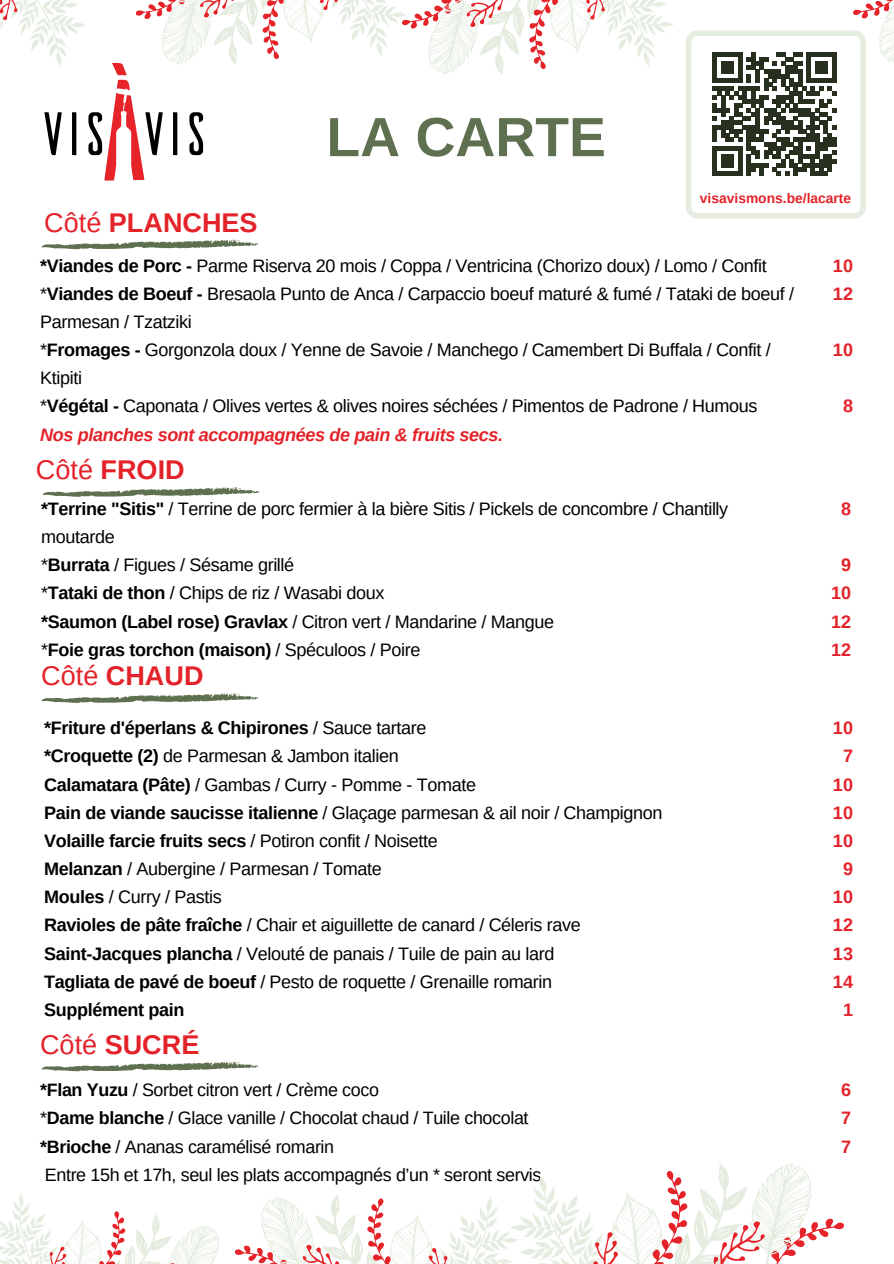
<style>
.page{position:relative;width:894px;height:1264px;background:#fff}
.page>*{position:absolute;margin:0;border:0;box-sizing:border-box;transform-origin:0 0}
.t1{font:700 55.2px "Arimo";color:#5f7050}
.t2{font:700 27px "Arimo";color:#e42229}
.t3{font:18px/28.2px "Arimo";letter-spacing:-.02em;color:#000}
.t4{font:700 18px/28.2px "Arimo";color:#e42229;text-align:center}
.t5{font:17.85px/28.2px "Arimo";letter-spacing:-.02em;color:#000}
.t6{font:700 13.8px "Arimo";color:#e42229}
.s1{font-weight:400}
.s2{font-weight:700}
.s3{font-weight:700;font-style:italic;color:#e42229}
</style>
<div class="page">
<svg style="left:41px;top:239px;width:217px;height:11px"></svg>
<svg style="left:42px;top:487px;width:218px;height:10px"></svg>
<svg style="left:41px;top:1061px;width:217px;height:10px"></svg>
<svg style="left:41px;top:693px;width:217px;height:10px"></svg>
<svg style="left:686px;top:0;width:207px;height:218px"></svg>
<svg style="left:0;top:0;width:673px;height:180px"></svg>
<svg style="left:235px;top:1163px;width:609px;height:100px"></svg>
<svg style="left:0;top:1194px;width:219px;height:69px"></svg>
<h2 class="t2" style="left:44px;top:204px;width:215px"><span class="s1">Côté</span> PLANCHES</h2>
<h1 class="t1" style="left:326px;top:99px;width:281px">LA CARTE</h1>
<p class="t6" style="left:699px;top:189px;width:153px">visavismons.be/lacarte</p>
<p class="t3" style="left:40px;top:251px;width:755px"><span class="s2">*Viandes de Porc -</span> Parme Riserva 20 mois / Coppa / Ventricina (Chorizo doux) / Lomo / Confit *<span class="s2">Viandes de Boeuf -</span> Bresaola Punto de Anca / Carpaccio boeuf maturé &amp; fumé / Tataki de boeuf / Parmesan / Tzatziki<br>*<span class="s2">Fromages -</span> Gorgonzola doux / Yenne de Savoie / Manchego / Camembert Di Buffala / Confit / Ktipiti<br>*<span class="s2">Végétal -</span> Caponata / Olives vertes &amp; olives noires séchées / Pimentos de Padrone / Humous <span class="s3">Nos planches sont accompagnées de pain &amp; fruits secs.</span></p>
<h2 class="t2" style="left:36px;top:451px;width:150px"><span class="s1">Côté</span> FROID</h2>
<p class="t3" style="left:41px;top:494px;width:688px"><span class="s2">*Terrine "Sitis"</span> / Terrine de porc fermier à la bière Sitis / Pickels de concombre / Chantilly moutarde<br>*<span class="s2">Burrata</span> / Figues / Sésame grillé<br>*<span class="s2">Tataki de thon</span> / Chips de riz / Wasabi doux<br><span class="s2">*Saumon (Label rose) Gravlax</span> / Citron vert / Mandarine / Mangue<br>*<span class="s2">Foie gras torchon (maison)</span> / Spéculoos / Poire</p>
<h2 class="t2" style="left:41px;top:657px;width:164px"><span class="s1">Côté</span> CHAUD</h2>
<p class="t3" style="left:44px;top:714px;width:619px"><span class="s2">*Friture d'éperlans &amp; Chipirones</span> / Sauce tartare<br><span class="s2">*Croquette (2)</span> de Parmesan &amp; Jambon italien<br><span class="s2">Calamatara (Pâte)</span> / Gambas / Curry - Pomme - Tomate<br><span class="s2">Pain de viande saucisse italienne</span> / Glaçage parmesan &amp; ail noir / Champignon <span class="s2">Volaille farcie fruits secs</span> / Potiron confit / Noisette<br><span class="s2">Melanzan</span> / Aubergine / Parmesan / Tomate<br><span class="s2">Moules</span> / Curry / Pastis<br><span class="s2">Ravioles de pâte fraîche</span> / Chair et aiguillette de canard / Céleris rave <span class="s2">Saint-Jacques plancha</span> / Velouté de panais / Tuile de pain au lard<br><span class="s2">Tagliata de pavé de boeuf</span> / Pesto de roquette / Grenaille romarin<br><span class="s2">Supplément pain</span></p>
<h2 class="t2" style="left:40px;top:1025px;width:161px"><span class="s1">Côté</span> SUCRÉ</h2>
<p class="t5" style="left:40px;top:1076px;width:502px"><span class="s2">*Flan Yuzu</span> / Sorbet citron vert / Crème coco<br>*<span class="s2">Dame blanche</span> / Glace vanille / Chocolat chaud / Tuile chocolat <span class="s2">*Brioche</span> / Ananas caramélisé romarin<br>Entre 15h et 17h, seul les plats accompagnés d’un * seront servis</p>
<p class="t4" style="left:832px;top:251px;width:22px;text-align:left">10<br>12</p>
<p class="t4" style="left:832px;top:336px;width:22px">10</p>
<p class="t4" style="left:842px;top:392px;width:12px">8</p>
<p class="t4" style="left:841px;top:495px;width:12px">8</p>
<p class="t4" style="left:831px;top:551px;width:22px">9<br>10<br>12<br>12</p>
<p class="t4" style="left:832px;top:714px;width:22px">10<br>7<br>10<br>10<br>10<br>9<br>10<br>12<br>13<br>14<br>1</p>
<p class="t4" style="left:841px;top:1076px;width:12px;text-align:justify">6<br>7<br>7</p>
</div>
